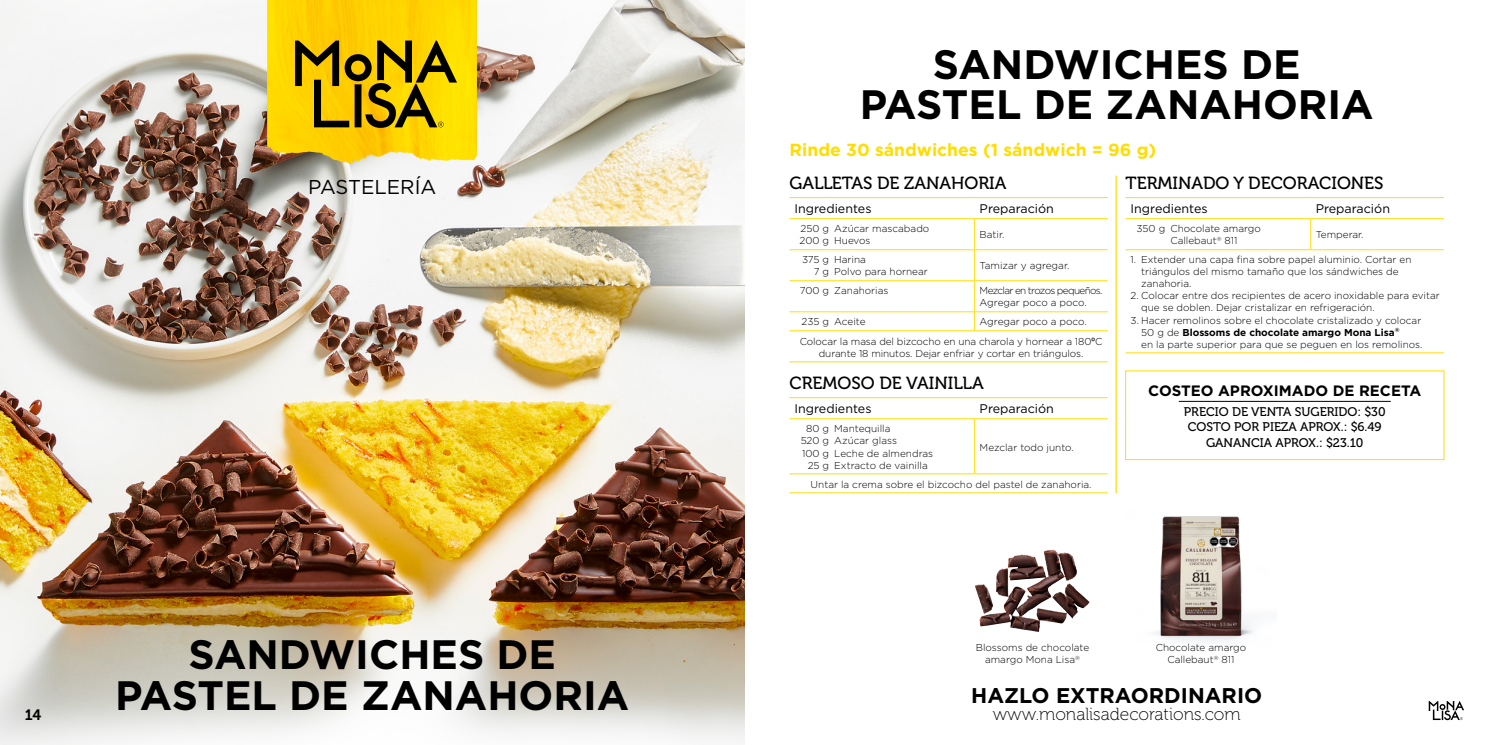
<style>
.page{position:relative;width:1489px;height:745px;background:#fff}
.page>*{position:absolute;margin:0;border:0;box-sizing:border-box;transform-origin:0 0}
.t1{font:700 41px/40px "Gotham";color:#000;text-align:center}
.t2{font:700 21.25px "Gotham";color:#000}
.t3{font:20px "Gotham";color:#000}
.t4{font:17.5px "Museo 500";color:#000}
.t5{font:700 17.5px "Gotham";color:#fd0}
.t6{font:17.5px "Museo 100";color:#000}
.t7{font:700 15px "Gotham";color:#000}
.t8{font:15px "Museo 700";color:#000}
.t9{font:12.5px/15px "Museo 500";color:#000;text-align:center}
.t10{font:12.5px "Gotham";color:#000}
.t11{font:300 10px/12px "Gotham";color:#000}
.t12{font:300 10px/12px "Gotham";letter-spacing:-.065em;color:#000}
.s1{font-family:"Arial";font-weight:400}
.s2{font-weight:700}
</style>
<div class="page">
<img style="left:0;top:0;width:744px;height:744px">
<img style="left:268px;top:0;width:208px;height:175px">
<svg style="left:295px;top:41px;width:162px;height:87px"></svg>
<hr style="left:1115px;top:175px;width:1px;height:318px;background:#fd0">
<hr style="left:789px;top:197px;width:40px;height:1px;background:#fd0">
<hr style="left:829px;top:197px;width:145px;height:1px;background:#fd0">
<hr style="left:974px;top:197px;width:133px;height:1px;background:#fd0">
<hr style="left:789px;top:218px;width:40px;height:1px;background:#fd0">
<hr style="left:829px;top:218px;width:145px;height:1px;background:#fd0">
<hr style="left:974px;top:218px;width:133px;height:1px;background:#fd0">
<hr style="left:789px;top:249px;width:40px;height:1px;background:#fd0">
<hr style="left:829px;top:249px;width:145px;height:1px;background:#fd0">
<hr style="left:974px;top:249px;width:133px;height:1px;background:#fd0">
<hr style="left:789px;top:280px;width:40px;height:1px;background:#fd0">
<hr style="left:829px;top:280px;width:145px;height:1px;background:#fd0">
<hr style="left:974px;top:280px;width:133px;height:1px;background:#fd0">
<hr style="left:789px;top:311px;width:40px;height:1px;background:#fd0">
<hr style="left:829px;top:311px;width:145px;height:1px;background:#fd0">
<hr style="left:974px;top:311px;width:133px;height:1px;background:#fd0">
<hr style="left:789px;top:330px;width:40px;height:1px;background:#fd0">
<hr style="left:829px;top:330px;width:145px;height:1px;background:#fd0">
<hr style="left:974px;top:330px;width:133px;height:1px;background:#fd0">
<hr style="left:789px;top:361px;width:40px;height:1px;background:#fd0">
<hr style="left:829px;top:361px;width:145px;height:1px;background:#fd0">
<hr style="left:974px;top:361px;width:133px;height:1px;background:#fd0">
<hr style="left:974px;top:219px;width:1px;height:30px;background:#fd0">
<hr style="left:974px;top:250px;width:1px;height:30px;background:#fd0">
<hr style="left:974px;top:281px;width:1px;height:30px;background:#fd0">
<svg style="left:974px;top:312px;width:1px;height:18px"></svg>
<hr style="left:789px;top:397px;width:40px;height:1px;background:#fd0">
<hr style="left:829px;top:397px;width:145px;height:1px;background:#fd0">
<hr style="left:974px;top:397px;width:133px;height:1px;background:#fd0">
<hr style="left:789px;top:418px;width:40px;height:1px;background:#fd0">
<hr style="left:829px;top:418px;width:145px;height:1px;background:#fd0">
<hr style="left:974px;top:418px;width:133px;height:1px;background:#fd0">
<hr style="left:789px;top:473px;width:40px;height:1px;background:#fd0">
<hr style="left:829px;top:473px;width:145px;height:1px;background:#fd0">
<hr style="left:974px;top:473px;width:133px;height:1px;background:#fd0">
<hr style="left:789px;top:492px;width:40px;height:1px;background:#fd0">
<hr style="left:829px;top:492px;width:145px;height:1px;background:#fd0">
<hr style="left:974px;top:492px;width:133px;height:1px;background:#fd0">
<hr style="left:974px;top:419px;width:1px;height:54px;background:#fd0">
<hr style="left:1125px;top:197px;width:40px;height:1px;background:#fd0">
<hr style="left:1165px;top:197px;width:145px;height:1px;background:#fd0">
<hr style="left:1310px;top:197px;width:133px;height:1px;background:#fd0">
<hr style="left:1125px;top:218px;width:40px;height:1px;background:#fd0">
<hr style="left:1165px;top:218px;width:145px;height:1px;background:#fd0">
<hr style="left:1310px;top:218px;width:133px;height:1px;background:#fd0">
<hr style="left:1125px;top:249px;width:40px;height:1px;background:#fd0">
<hr style="left:1165px;top:249px;width:145px;height:1px;background:#fd0">
<hr style="left:1310px;top:249px;width:133px;height:1px;background:#fd0">
<hr style="left:1125px;top:352px;width:40px;height:1px;background:#fd0">
<hr style="left:1165px;top:352px;width:145px;height:1px;background:#fd0">
<hr style="left:1310px;top:352px;width:133px;height:1px;background:#fd0">
<hr style="left:1310px;top:219px;width:1px;height:30px;background:#fd0">
<img style="left:1155px;top:516px;width:99px;height:126px">
<svg style="left:1428px;top:701px;width:35px;height:18px"></svg>
<hr style="left:1178px;top:401px;width:212px;height:1px;background:#000">
<img style="left:979px;top:549px;width:110px;height:82px">
<h3 class="t3" style="left:308px;top:176px;width:130px">PASTELERÍA</h3>
<h3 class="t8" style="left:25px;top:706px;width:18px">14</h3>
<h1 class="t1" style="left:115px;top:633px;width:515px">SANDWICHES DE<br>PASTEL DE ZANAHORIA</h1>
<h1 class="t1" style="left:859px;top:43px;width:515px">SANDWICHES DE<br>PASTEL DE ZANAHORIA</h1>
<h3 class="t5" style="left:789px;top:140px;width:368px">Rinde 30 sándwiches (1 sándwich = 96 g)</h3>
<h3 class="t4" style="left:789px;top:173px;width:218px">GALLETAS DE ZANAHORIA</h3>
<p class="t10" style="left:794px;top:202px;width:78px">Ingredientes</p>
<p class="t10" style="left:979px;top:202px;width:76px">Preparación</p>
<p class="t11" style="left:799px;top:222px;width:31px">250 g<br>200 g</p>
<p class="t11" style="left:834px;top:222px;width:97px">Azúcar mascabado<br>Huevos</p>
<p class="t11" style="left:979px;top:228px;width:26px">Batir.</p>
<p class="t11" style="left:802px;top:253px;width:29px;text-align:right">375 g<br>7 g</p>
<p class="t11" style="left:834px;top:253px;width:95px">Harina<br>Polvo para hornear</p>
<p class="t11" style="left:979px;top:259px;width:91px">Tamizar y agregar.</p>
<p class="t11" style="left:799px;top:284px;width:90px">700 g Zanahorias</p>
<p class="t12" style="left:979px;top:284px;width:124px">Mezclar en trozos pequeños.<br>Agregar poco a poco.</p>
<p class="t11" style="left:801px;top:315px;width:65px">235 g Aceite</p>
<p class="t11" style="left:799px;top:312px;width:304px;line-height:19px;text-indent:180px">Agregar poco a poco.<br>Colocar la masa del bizcocho en una charola y hornear a 180<span class="s1">º</span>C</p>
<p class="t11" style="left:818px;top:346px;width:266px">durante 18 minutos. Dejar enfriar y cortar en triángulos.</p>
<h3 class="t4" style="left:789px;top:373px;width:196px">CREMOSO DE VAINILLA</h3>
<p class="t10" style="left:794px;top:402px;width:78px">Ingredientes</p>
<p class="t10" style="left:979px;top:402px;width:76px">Preparación</p>
<p class="t11" style="left:800px;top:422px;width:30px;text-align:right">80 g<br>520 g<br>100 g<br>25 g</p>
<p class="t11" style="left:834px;top:422px;width:100px">Mantequilla<br>Azúcar glass<br>Leche de almendras<br>Extracto de vainilla</p>
<p class="t11" style="left:979px;top:440px;width:96px">Mezclar todo junto.</p>
<p class="t11" style="left:810px;top:477px;width:282px">Untar la crema sobre el bizcocho del pastel de zanahoria.</p>
<h3 class="t4" style="left:1125px;top:173px;width:259px">TERMINADO Y DECORACIONES</h3>
<p class="t10" style="left:1130px;top:202px;width:78px">Ingredientes</p>
<p class="t10" style="left:1315px;top:202px;width:76px">Preparación</p>
<p class="t11" style="left:1170px;top:222px;width:92px;text-indent:-34px">350 g Chocolate amargo<br>Callebaut<sup>®</sup> 811</p>
<p class="t11" style="left:1315px;top:228px;width:49px">Temperar.</p>
<p class="t11" style="left:1141px;top:253px;width:272px;text-indent:-11px">1. Extender una capa fina sobre papel aluminio. Cortar en triángulos del mismo tamaño que los sándwiches de zanahoria.</p>
<p class="t11" style="left:1141px;top:289px;width:300px;text-indent:-11px">2. Colocar entre dos recipientes de acero inoxidable para evitar que se doblen. Dejar cristalizar en refrigeración.</p>
<p class="t11" style="left:1141px;top:313px;width:283px;text-indent:-11px">3. Hacer remolinos sobre el chocolate cristalizado y colocar<br>50 g de <span class="s2">Blossoms de chocolate amargo Mona Lisa</span><sup>®<br></sup>en la parte superior para que se peguen en los remolinos.</p>
<h3 class="t7" style="left:1148px;top:382px;width:274px">COSTEO APROXIMADO DE RECETA</h3>
<p class="t9" style="left:1183px;top:404px;width:203px">PRECIO DE VENTA SUGERIDO: $30<br>COSTO POR PIEZA APROX.: $6.49<br>GANANCIA APROX.: $23.10</p>
<p class="t11" style="left:975px;top:641px;width:115px;text-align:center">Blossoms de chocolate amargo Mona Lisa<sup>®</sup></p>
<p class="t11" style="left:1155px;top:641px;width:92px;text-align:center">Chocolate amargo<br>Callebaut<sup>®</sup> 811</p>
<h2 class="t2" style="left:971px;top:682px;width:292px">HAZLO EXTRAORDINARIO</h2>
<h3 class="t6" style="left:992px;top:704px;width:249px">www.monalisadecorations.com</h3>
</div>
